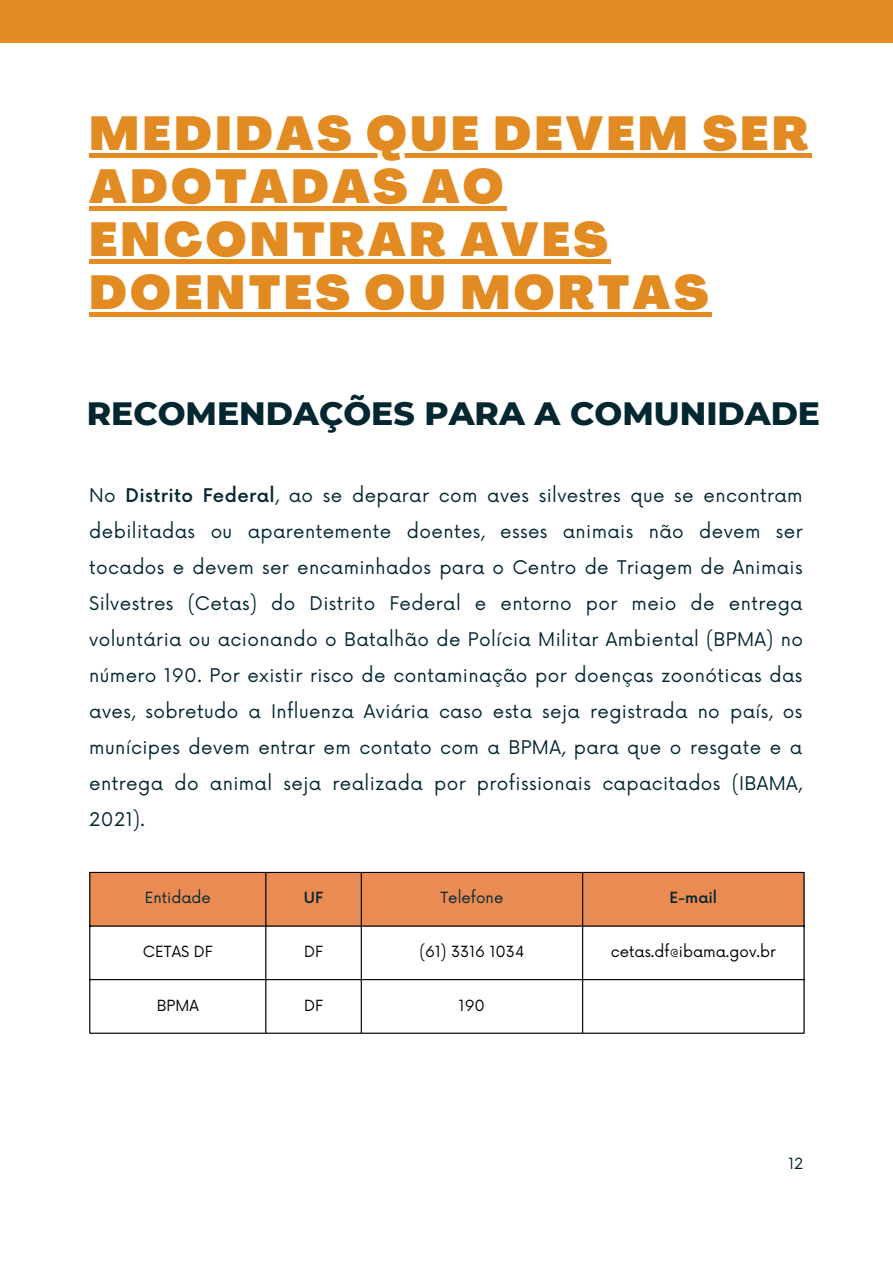
<style>
.page{position:relative;width:893px;height:1264px;background:#fff}
.page>*{position:absolute;margin:0;border:0;box-sizing:border-box;transform-origin:0 0}
.t1{font:900 46.8px/52.8px "Agrandir";letter-spacing:.07em;color:#e18b22}
.t2{font:800 33px "Montserrat";color:#032731}
.t3{font:18.3px/36px "Now";letter-spacing:.02em;color:#032731;text-align:justify}
.t4{font:15px "Now";color:#000}
.t5{font:15px "Now";color:#032731}
.t6{font:500 15px "Now";color:#032731}
.s1{font-weight:500}
</style>
<div class="page">
<div style="left:90px;top:873px;width:713px;height:52px;background:#ea8b54"></div>
<hr style="left:89px;top:873px;width:1px;height:159px;background:#000">
<hr style="left:265px;top:873px;width:1px;height:159px;background:#000">
<hr style="left:361px;top:873px;width:1px;height:159px;background:#000">
<hr style="left:582px;top:873px;width:1px;height:159px;background:#000">
<hr style="left:803px;top:873px;width:1px;height:159px;background:#000">
<hr style="left:89px;top:871px;width:715px;height:2px;background:#000">
<hr style="left:89px;top:925px;width:715px;height:1px;background:#000">
<hr style="left:89px;top:979px;width:715px;height:1px;background:#000">
<hr style="left:89px;top:1032px;width:715px;height:1px;background:#000">
<hr style="left:89px;top:154px;width:722px;height:4px;background:#e18b22">
<div style="left:89px;top:206px;width:418px;height:5px;background:#e18b22"></div>
<div style="left:89px;top:259px;width:522px;height:5px;background:#e18b22"></div>
<div style="left:89px;top:312px;width:622px;height:5px;background:#e18b22"></div>
<div style="left:0;top:0;width:892px;height:43px;background:#e18b22"></div>
<h1 class="t1" style="left:89px;top:112px;width:720px">MEDIDAS QUE DEVEM SER<br>ADOTADAS AO<br>ENCONTRAR AVES<br>DOENTES OU MORTAS</h1>
<h2 class="t2" style="left:87px;top:393px;width:734px">RECOMENDAÇÕES PARA A COMUNIDADE</h2>
<p class="t3" style="left:89px;top:478px;width:715px">No <span class="s1">Distrito Federal</span>, ao se deparar com aves silvestres que se encontram debilitadas ou aparentemente doentes, esses animais não devem ser tocados e devem ser encaminhados para o Centro de Triagem de Animais Silvestres (Cetas) do Distrito Federal e entorno por meio de entrega voluntária ou acionando o Batalhão de Polícia Militar Ambiental (BPMA) no número 190. Por existir risco de contaminação por doenças zoonóticas das aves, sobretudo a Influenza Aviária caso esta seja registrada no país, os munícipes devem entrar em contato com a BPMA, para que o resgate e a entrega do animal seja realizada por profissionais capacitados (IBAMA, 2021).</p>
<p class="t5" style="left:145px;top:889px;width:68px">Entidade</p>
<p class="t6" style="left:304px;top:889px;width:21px">UF</p>
<p class="t5" style="left:440px;top:889px;width:64px">Telefone</p>
<p class="t6" style="left:669px;top:889px;width:49px">E-mail</p>
<p class="t4" style="left:143px;top:943px;width:71px">CETAS DF</p>
<p class="t4" style="left:304px;top:943px;width:20px">DF</p>
<p class="t4" style="left:419px;top:943px;width:106px">(61) 3316 1034</p>
<p class="t4" style="left:610px;top:943px;width:166px">cetas.df@ibama.gov.br</p>
<p class="t4" style="left:157px;top:996px;width:43px">BPMA</p>
<p class="t4" style="left:304px;top:996px;width:20px">DF</p>
<p class="t4" style="left:459px;top:996px;width:28px">190</p>
<p class="t5" style="left:788px;top:1155px;width:16px">12</p>
</div>
